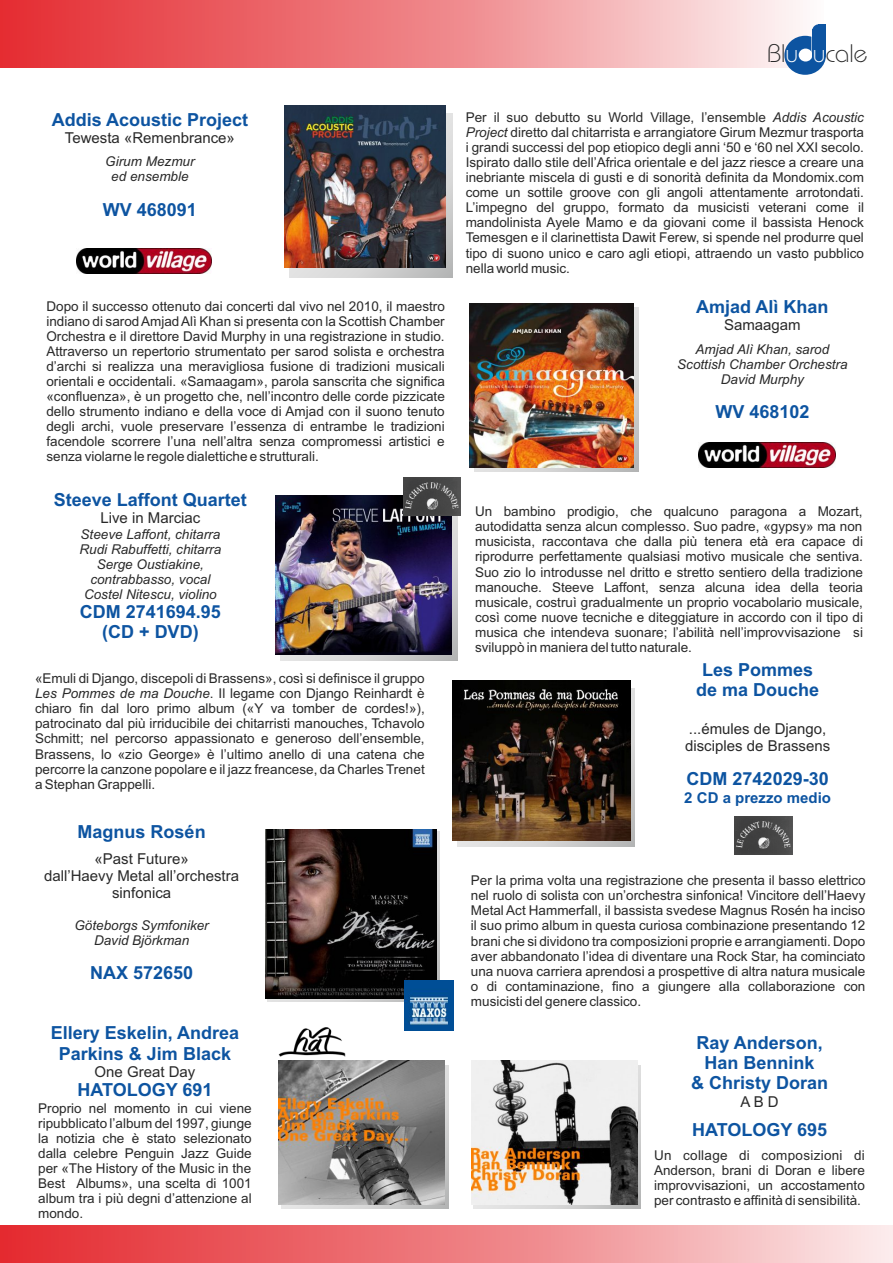
<style>
.page{position:relative;width:893px;height:1263px;background:#fff}
.page>*{position:absolute;margin:0;border:0;box-sizing:border-box;transform-origin:0 0}
.t1{font:300 25.35px "Bauhaus IT Cby BT";color:#292929}
.t2{font:700 18px/20.1px "Arial";color:#0d54a1;text-align:center}
.t3{font:15px/16.8px "Arial";color:#292929}
.t4{font:700 15px "Arial";color:#0d54a1}
.t5{font:13.5px/15.1px "Arial";color:#292929;text-align:justify}
.t6{font:italic 13.5px/15.1px "Arial";color:#292929;text-align:center}
.s1{font-style:italic}
.s2{color:#fff}
</style>
<div class="page">
<div style="left:0;top:1225px;width:893px;height:38px;background:linear-gradient(to right,#e32228,#fae1e2)"></div>
<div style="left:0;top:0;width:824px;height:67px;background:linear-gradient(to right,#e32329,#fcf0f0)"></div>
<div style="left:784px;top:36px;width:42px;height:39px;background:#0d54a1;border-radius:50%"></div>
<div style="left:799px;top:49px;width:13px;height:13px;background:#fff;border-radius:50%"></div>
<div style="left:812px;top:29px;width:14px;height:28px;background:#0d54a1"></div>
<div style="left:819px;top:24px;width:7px;height:6px;background:#0d54a1"></div>
<svg style="left:811px;top:24px;width:8px;height:29px"></svg>
<svg style="left:474px;top:307px;width:165px;height:165px;background:#c5bbb4"></svg>
<img style="left:469px;top:303px;width:164px;height:164px">
<svg style="left:290px;top:113px;width:163px;height:164px;background:#c1bfc0"></svg>
<img style="left:284px;top:106px;width:161px;height:161px">
<svg style="left:458px;top:688px;width:177px;height:159px;background:#b8b5b1"></svg>
<img style="left:453px;top:681px;width:177px;height:159px">
<svg style="left:282px;top:1065px;width:167px;height:143px"></svg>
<div style="left:473px;top:1066px;width:167px;height:142px;background:linear-gradient(to right,#edecec,#b8b9b9)"></div>
<svg style="left:267px;top:832px;width:173px;height:170px"></svg>
<img style="left:265px;top:830px;width:171px;height:169px">
<svg style="left:281px;top:515px;width:177px;height:145px;background:#bcbcbe"></svg>
<img style="left:275px;top:496px;width:177px;height:158px">
<img style="left:471px;top:1060px;width:167px;height:145px">
<img style="left:279px;top:1060px;width:166px;height:144px">
<img style="left:403px;top:478px;width:58px;height:37px">
<img style="left:735px;top:816px;width:57px;height:38px">
<img style="left:699px;top:442px;width:137px;height:25px">
<img style="left:76px;top:248px;width:135px;height:25px">
<img style="left:404px;top:981px;width:50px;height:49px">
<img style="left:278px;top:1027px;width:68px;height:30px">
<h2 class="t2" style="left:52px;top:111px;width:198px">Addis Acoustic Project</h2>
<p class="t3" style="left:65px;top:131px;width:172px">Tewesta «Remenbrance»</p>
<p class="t6" style="left:105px;top:155px;width:91px">Girum Mezmur ed ensemble</p>
<h2 class="t2" style="left:103px;top:201px;width:96px">WV 468091</h2>
<p class="t5" style="left:46px;top:299px;width:400px">Dopo il successo ottenuto dai concerti dal vivo nel 2010, il maestro indiano di sarod Amjad Alì Khan si presenta con la Scottish Chamber Orchestra e il direttore David Murphy in una registrazione in studio.<br>Attraverso un repertorio strumentato per sarod solista e orchestra d’archi si realizza una meravigliosa fusione di tradizioni musicali orientali e occidentali. «Samaagam», parola sanscrita che significa «confluenza», è un progetto che, nell’incontro delle corde pizzicate dello strumento indiano e della voce di Amjad con il suono tenuto degli archi, vuole preservare l’essenza di entrambe le tradizioni facendole scorrere l’una nell’altra senza compromessi artistici e senza violarne le regole dialettiche e strutturali.</p>
<h2 class="t2" style="left:54px;top:491px;width:195px">Steeve Laffont Quartet</h2>
<p class="t3" style="left:100px;top:511px;width:102px">Live in Marciac</p>
<p class="t6" style="left:79px;top:527px;width:143px">Steeve Laffont, chitarra<br>Rudi Rabuffetti, chitarra<br>Serge Oustiakine, contrabbasso, vocal<br>Costel Nitescu, violino</p>
<h2 class="t2" style="left:80px;top:603px;width:143px">CDM 2741694.95 (CD + DVD)</h2>
<p class="t5" style="left:35px;top:672px;width:391px">«Emuli di Django, discepoli di Brassens», così si definisce il gruppo <span class="s1">Les Pommes de ma Douche</span>. Il legame con Django Rein ardt è chiaro fin dal loro primo album («Y va tomber de cordes!»), patrocinato dal più irriducibile dei chitarristi manouches, Tchavolo Schmitt; nel percorso appassionato e generoso dell’ensemble, Brassens, lo «zio George» è l’ultimo anello di una catena che percorre la canzone popolare e il jazz freancese, da Charles Trenet a Stephan Grappelli.</p>
<p class="t5" style="left:382px;top:687px;width:9px">h</p>
<h2 class="t2" style="left:78px;top:823px;width:130px">Magnus Rosén</h2>
<p class="t3" style="left:44px;top:852px;width:197px;text-align:center">«Past Future»<br>dall’Haevy Metal all’orchestra sinfonica</p>
<p class="t6" style="left:74px;top:919px;width:136px">Göteborgs Symfoniker<br>David Björkman</p>
<h2 class="t2" style="left:90px;top:964px;width:105px">NAX 572650</h2>
<h2 class="t2" style="left:51px;top:1025px;width:190px">Ellery Eskelin, Andrea<br>Parkins &amp; Jim Black</h2>
<h2 class="t2" style="left:77px;top:1082px;width:137px">HATOLOGY 691</h2>
<p class="t3" style="left:95px;top:1065px;width:102px">One Great Day</p>
<p class="t5" style="left:38px;top:1101px;width:215px">Proprio nel momento in cui viene ripubblicato l’album del 1997, giunge la notizia che è stato selezionato dalla celebre Penguin Jazz Guide per «The History of the Music in the Best Albums», una scelta di 1001 album tra i più degni d’attenzione al mondo.</p>
<h1 class="t1" style="left:767px;top:43px;width:102px">Bl<span class="s2">u u</span>cale</h1>
<p class="t5" style="left:466px;top:111px;width:400px">Per il suo debutto su World Village, l’ensemble <span class="s1">Addis Acoustic Project</span> diretto dal chitarrista e arrangiatore Girum Mezmur trasporta i grandi successi del pop etiopico degli anni ‘50 e ‘60 nel XXI secolo.<br>Ispirato dallo stile dell’Africa orientale e del jazz riesce a creare una inebriante miscela di gusti e di sonorità definita da Mondomix.com come un sottile groove con gli angoli attentamente arrotondati.<br>L’impegno del gruppo, formato da musicisti veterani come il mandolinista Ayele Mamo e da giovani come il bassista Henock Temesgen e il clarinettista Dawit Ferew, si spende nel produrre quel tipo di suono unico e caro agli etiopi, attraendo un vasto pubblico nella world music.</p>
<h2 class="t2" style="left:696px;top:298px;width:134px">Amjad Alì Khan</h2>
<p class="t3" style="left:724px;top:318px;width:78px">Samaagam</p>
<p class="t6" style="left:677px;top:342px;width:172px">Amjad Alì Khan, sarod<br>Scottish Chamber Orchestra<br>David Murphy</p>
<h2 class="t2" style="left:715px;top:403px;width:96px">WV 468102</h2>
<p class="t5" style="left:475px;top:505px;width:389px">Un bambino prodigio, che qualcuno paragona a Mozart, autodidatta senza alcun complesso. Suo padre, «gypsy» ma non musicista, raccontava che dalla più tenera età era capace di riprodurre perfettamente qualsiasi motivo musicale che sentiva.<br>Suo zio lo introdusse nel dritto e stretto sentiero della tradizione manouche. Steeve Laffont, senza alcuna idea della teoria musicale, costruì gradualmente un proprio vocabolario musicale, così come nuove tecniche e diteggiature in accordo con il tipo di musica che intendeva suonare; l’abilità nell’improvvisazione si sviluppò in maniera del tutto naturale.</p>
<h2 class="t2" style="left:696px;top:661px;width:125px">Les Pommes de ma Douche</h2>
<p class="t3" style="left:685px;top:721px;width:147px">...émules de Django, disciples de Brassens</p>
<h2 class="t2" style="left:687px;top:770px;width:144px">CDM 2742029-30</h2>
<p class="t4" style="left:684px;top:792px;width:148px">2 CD a prezzo medio</p>
<p class="t5" style="left:471px;top:874px;width:396px">Per la prima volta una registrazione che presenta il basso elettrico nel ruolo di solista con un’orchestra sinfonica! Vincitore dell’Haevy Metal Act Hammerfall, il bassista svedese Magnus Rosén ha inciso il suo primo album in questa curiosa combinazione presentando 12 brani che si dividono tra composizioni proprie e arrangiamenti. Dopo aver abbandonato l’idea di diventare una Rock Star, ha cominciato una nuova carriera aprendosi a prospettive di altra natura musicale o di contaminazione, fino a giungere alla collaborazione con musicisti del genere classico.</p>
<h2 class="t2" style="left:691px;top:1034px;width:139px">Ray Anderson,<br>Han Bennink<br>&amp; Christy Doran</h2>
<h2 class="t2" style="left:692px;top:1121px;width:137px">HATOLOGY 695</h2>
<p class="t3" style="left:740px;top:1094px;width:40px">A B D</p>
<p class="t5" style="left:654px;top:1149px;width:212px">Un collage di composizioni di Anderson, brani di Doran e libere improvvisazioni, un accostamento per contrasto e affinità di sensibilità.</p>
</div>
